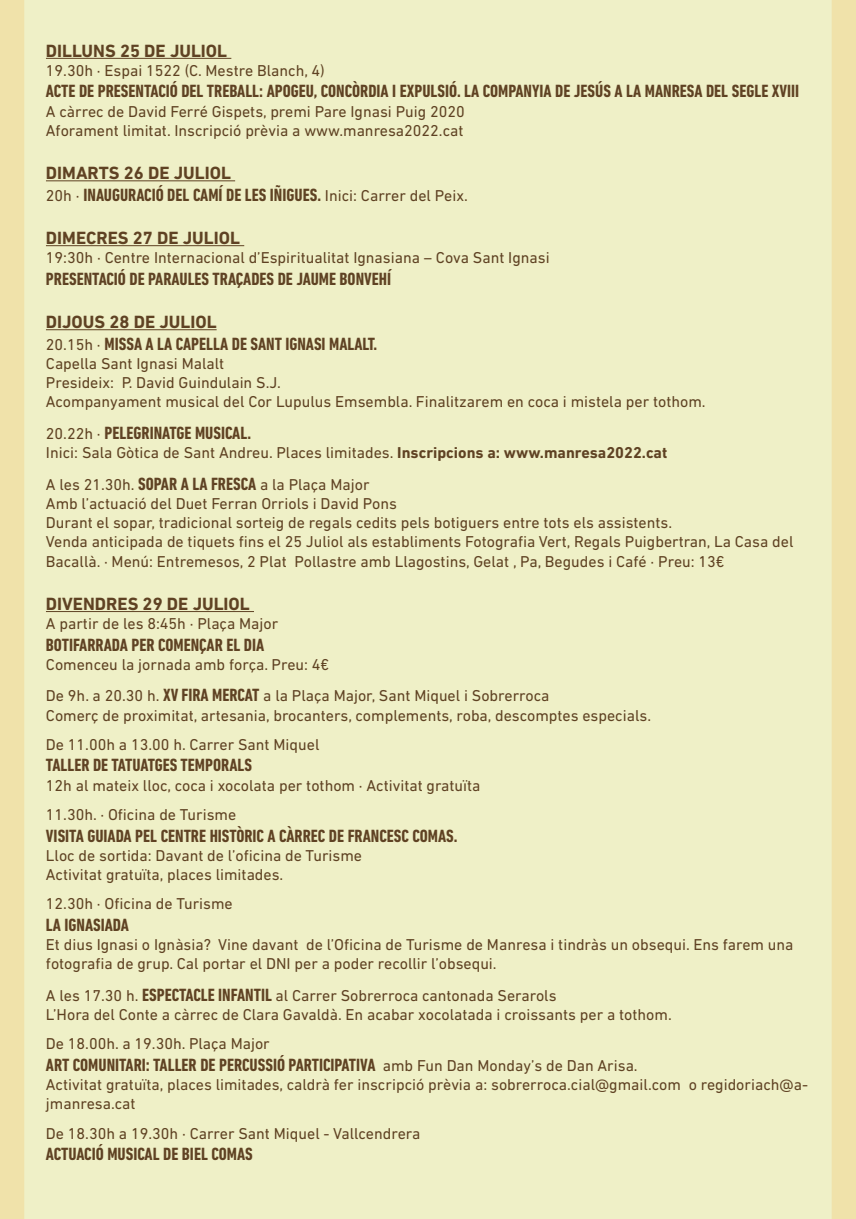
<style>
.page{position:relative;width:856px;height:1219px;background:#fff}
.page>*{position:absolute;margin:0;border:0;box-sizing:border-box;transform-origin:0 0}
.t1{font:700 condensed 18px/21.6px "DIN Next LT Pro";color:#5f4223}
.t2{font:700 18px "DIN Next LT Pro";color:#5f4223}
.t3{font:16px/19.2px "DIN Next LT Pro";color:#5f4223}
.s1{font-stretch:normal}
.s2{font-weight:400;font-stretch:normal;font-size:16px}
.s3{font-weight:700}
.s4{font-weight:700;font-stretch:condensed;font-size:18px}
</style>
<div class="page">
<div style="left:0;top:0;width:856px;height:1218px;background:#f0e2aa"></div>
<div style="left:24px;top:0;width:808px;height:1218px;background:#eff0c7"></div>
<hr style="left:46px;top:58px;width:185px;height:1px;background:#5f4223">
<hr style="left:46px;top:180px;width:189px;height:1px;background:#5f4223">
<hr style="left:46px;top:245px;width:198px;height:1px;background:#5f4223">
<hr style="left:46px;top:329px;width:171px;height:1px;background:#5f4223">
<hr style="left:46px;top:611px;width:208px;height:1px;background:#5f4223">
<p class="t2" style="left:46px;top:40px;width:183px">DILLUNS 25 DE JULIOL</p>
<p class="t3" style="left:46px;top:60px;width:280px">19.30h · Espai 1522 (C. Mestre Blanch, 4)</p>
<p class="t1" style="left:46px;top:80px;width:755px">ACTE DE PRESENTACIÓ DEL TREBALL: APOGEU, CONCÒRDIA I EXPULSIÓ. LA COMPANYIA DE JESÚS A LA MANRESA DEL SEGLE XVIII</p>
<p class="t3" style="left:46px;top:101px;width:420px">A càrrec de David Ferré Gispets, premi Pare Ignasi Puig 2020<br>Aforament limitat. Inscripció prèvia a www.manresa2022.cat</p>
<p class="t1" style="left:46px;top:162px;width:423px"><span class="s1">DIMARTS 26 DE JULIOL<br></span><span class="s2">20h ·</span> INAUGURACIÓ DEL CAMÍ DE LES IÑIGUES. <span class="s2">Inici: Carrer del Peix.</span></p>
<p class="t2" style="left:46px;top:227px;width:196px">DIMECRES 27 DE JULIOL</p>
<p class="t3" style="left:46px;top:248px;width:505px">19:30h · Centre Internacional d’Espiritualitat Ignasiana – Cova Sant Ignasi</p>
<p class="t1" style="left:46px;top:268px;width:347px">PRESENTACIÓ DE PARAULES TRAÇADES DE JAUME BONVEHÍ</p>
<p class="t1" style="left:46px;top:311px;width:333px"><span class="s1">DIJOUS 28 DE JULIOL<br></span><span class="s2">20.15h ·</span> MISSA A LA CAPELLA DE SANT IGNASI MALALT.</p>
<p class="t3" style="left:46px;top:353px;width:661px">Capella Sant Ignasi Malalt<br>Presideix: P. David Guindulain S.J.<br>Acompanyament musical del Cor Lupulus Emsembla. Finalitzarem en coca i mistela per tothom.</p>
<p class="t1" style="left:46px;top:422px;width:207px"><span class="s2">20.22h ·</span> PELEGRINATGE MUSICAL.</p>
<p class="t3" style="left:46px;top:436px;width:623px;line-height:31.6px">Inici: Sala Gòtica de Sant Andreu. Places limitades. <span class="s3">Inscripcions a: www.manresa2022.cat<br></span>A les 21.30h. <span class="s4">SOPAR A LA FRESCA</span> a la Plaça Major</p>
<p class="t3" style="left:46px;top:493px;width:749px">Amb l’actuació del Duet Ferran Orriols i David Pons<br>Durant el sopar, tradicional sorteig de regals cedits pels botiguers entre tots els assistents.<br>Venda anticipada de tiquets fins el 25 Juliol als establiments Fotografia Vert, Regals Puigbertran, La Casa del Bacallà. · Menú: Entremesos, 2 Plat Pollastre amb Llagostins, Gelat , Pa, Begudes i Café · Preu: 13€</p>
<p class="t2" style="left:46px;top:593px;width:205px">DIVENDRES 29 DE JULIOL</p>
<p class="t3" style="left:46px;top:613px;width:234px">A partir de les 8:45h · Plaça Major</p>
<p class="t1" style="left:46px;top:633px;width:220px">BOTIFARRADA PER COMENÇAR EL DIA</p>
<p class="t3" style="left:46px;top:648px;width:505px;line-height:31.6px">Comenceu la jornada amb força. Preu: 4€<br>De 9h. a 20.30 h. <span class="s4">XV FIRA MERCAT</span> a la Plaça Major, Sant Miquel i Sobrerroca</p>
<p class="t3" style="left:46px;top:700px;width:607px;line-height:29.2px">Comerç de proximitat, artesania, brocanters, complements, roba, descomptes especials.<br>De 11.00h a 13.00 h. Carrer Sant Miquel</p>
<p class="t1" style="left:46px;top:754px;width:208px">TALLER DE TATUATGES TEMPORALS</p>
<p class="t3" style="left:46px;top:770px;width:436px;line-height:29.2px">12h al mateix lloc, coca i xocolata per tothom · Activitat gratuïta<br>11.30h. · Oficina de Turisme</p>
<p class="t1" style="left:46px;top:824px;width:413px">VISITA GUIADA PEL CENTRE HISTÒRIC A CÀRREC DE FRANCESC COMAS.</p>
<p class="t3" style="left:46px;top:845px;width:318px">Lloc de sortida: Davant de l’oficina de Turisme<br>Activitat gratuïta, places limitades.</p>
<p class="t3" style="left:46px;top:893px;width:188px">12.30h · Oficina de Turisme</p>
<p class="t1" style="left:46px;top:913px;width:85px">LA IGNASIADA</p>
<p class="t3" style="left:46px;top:934px;width:749px">Et dius Ignasi o Ignàsia? Vine davant de l’Oficina de Turisme de Manresa i tindràs un obsequi. Ens farem una fotografia de grup. Cal portar el DNI per a poder recollir l’obsequi.</p>
<p class="t3" style="left:46px;top:985px;width:627px">A les 17.30 h. <span class="s4">ESPECTACLE INFANTIL</span> al Carrer Sobrerroca cantonada Serarols<br>L’Hora del Conte a càrrec de Clara Gavaldà. En acabar xocolatada i croissants per a tothom.</p>
<p class="t3" style="left:46px;top:1033px;width:225px">De 18.00h. a 19.30h. Plaça Major</p>
<p class="t1" style="left:46px;top:1053px;width:593px">ART COMUNITARI: TALLER DE PERCUSSIÓ PARTICIPATIVA <span class="s2">amb Fun Dan Monday’s de Dan Arisa.</span></p>
<p class="t3" style="left:46px;top:1074px;width:764px">Activitat gratuïta, places limitades, caldrà fer inscripció prèvia a: sobrerroca.cial@gmail.com o regidoriach@a&shy;jmanresa.cat</p>
<p class="t3" style="left:46px;top:1122px;width:376px">De 18.30h a 19.30h · Carrer Sant Miquel - Vallcendrera</p>
<p class="t1" style="left:46px;top:1142px;width:208px">ACTUACIÓ MUSICAL DE BIEL COMAS</p>
</div>
